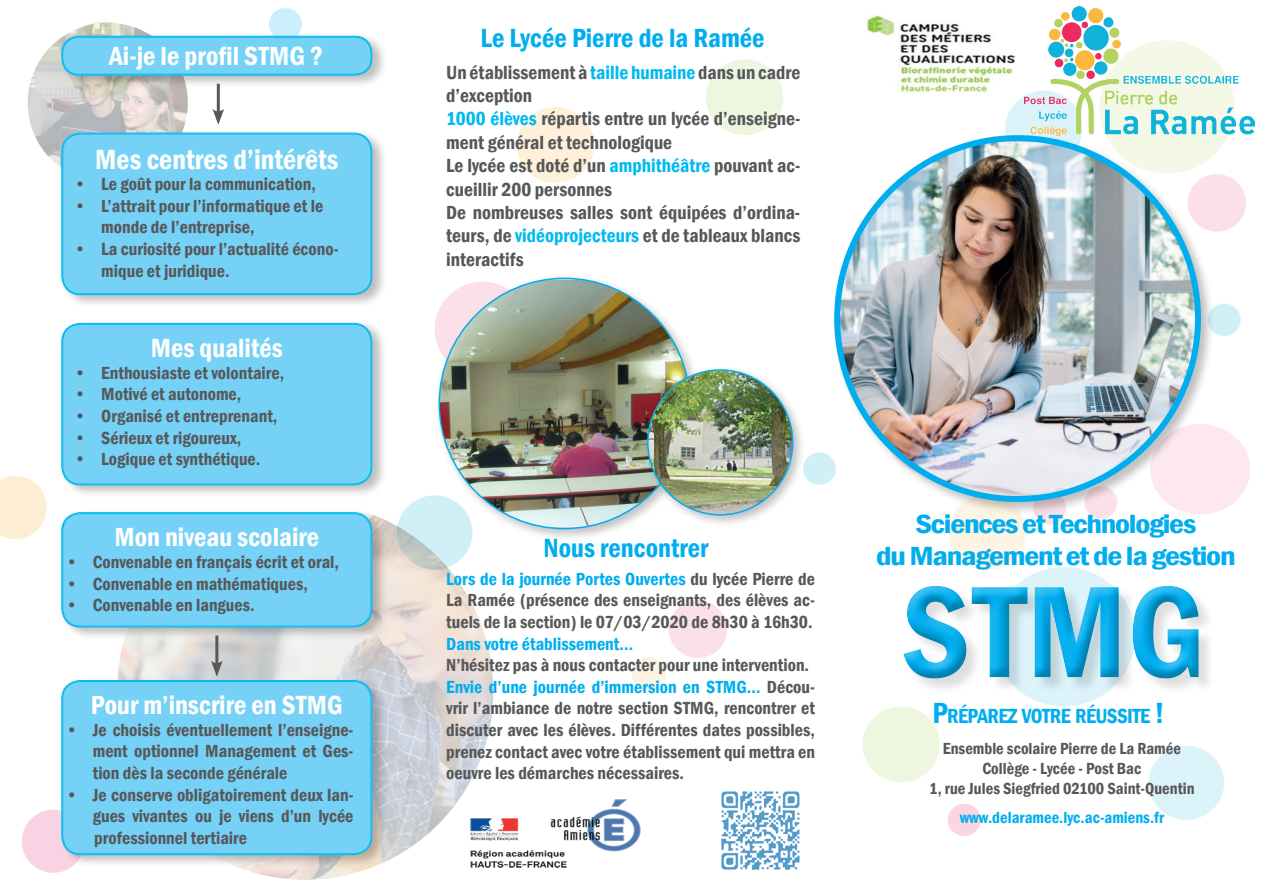
<style>
.page{position:relative;width:1263px;height:893px;background:#fff}
.page>*{position:absolute;margin:0;border:0;box-sizing:border-box;transform-origin:0 0}
.t1{font:600 condensed 135px "Franklin Gothic";color:#00aeef}
.t2{font:600 condensed 28.5px "Franklin Gothic";color:#fff}
.t3{font:600 condensed 27px "Franklin Gothic";color:#fff}
.t4{font:600 condensed 27px/32.4px "Franklin Gothic";letter-spacing:-.04em;color:#00aeef;text-align:center;scale:1.21 1}
.t5{font:600 condensed 27px "Franklin Gothic";color:#00aeef}
.t6{font:600 condensed 21px "Franklin Gothic";letter-spacing:-.03em;color:#00aeef}
.t7{font:600 condensed 19.5px/23.4px "Franklin Gothic";color:#57585a}
.t8{font:600 condensed 18px/21.6px "Franklin Gothic";color:#57585a;text-align:justify}
.t9{font:600 condensed 18px "Franklin Gothic";color:#00aeef}
.t10{font:600 condensed 16.5px/19.8px "Franklin Gothic";color:#57585a;text-align:center}
.t11{font:600 condensed 16.5px "Franklin Gothic";color:#00aeef}
.s1{color:#00baf1}
.s2{color:#00aeef}
.s3{font-size:30px}
</style>
<div class="page">
<div style="left:993px;top:567px;width:142px;height:139px;background:#dbf3f9;border-radius:50%"></div>
<div style="left:949px;top:494px;width:77px;height:77px;background:#fef4e3;border-radius:50%"></div>
<div style="left:1005px;top:90px;width:78px;height:77px;background:#dcf3f9;border-radius:50%"></div>
<div style="left:1149px;top:746px;width:75px;height:74px;background:#dcf3f9;border-radius:50%"></div>
<div style="left:1187px;top:174px;width:59px;height:58px;background:#fce0e8;border-radius:50%"></div>
<div style="left:668px;top:600px;width:59px;height:58px;background:#fce0e8;border-radius:50%"></div>
<div style="left:1150px;top:424px;width:100px;height:90px;background:#fde8ed;border-radius:50%"></div>
<div style="left:1033px;top:492px;width:33px;height:32px;background:#fce0e8;border-radius:50%"></div>
<div style="left:632px;top:658px;width:33px;height:32px;background:#fef4e3;border-radius:50%"></div>
<div style="left:632px;top:658px;width:33px;height:32px;border:2px solid #231f20;border-radius:50%"></div>
<svg style="left:1084px;top:486px;width:33px;height:33px"></svg>
<div style="left:862px;top:706px;width:78px;height:77px;background:#eff6df;border-radius:50%"></div>
<div style="left:948px;top:804px;width:33px;height:32px;background:#fbd6e0;border-radius:50%"></div>
<div style="left:397px;top:495px;width:75px;height:75px;background:#d0eff7;border-radius:50%"></div>
<div style="left:516px;top:107px;width:78px;height:76px;background:#fef0d9;border-radius:50%"></div>
<div style="left:269px;top:8px;width:33px;height:32px;background:#cdeffb;border-radius:50%"></div>
<div style="left:706px;top:59px;width:77px;height:76px;background:#eff6df;border-radius:50%"></div>
<div style="left:1208px;top:304px;width:33px;height:32px;background:#d0eff7;border-radius:50%"></div>
<div style="left:803px;top:452px;width:33px;height:33px;background:#d0eff7;border-radius:50%"></div>
<div style="left:22px;top:810px;width:63px;height:63px;background:#f9d3e3;border-radius:50%"></div>
<svg style="left:0;top:476px;width:47px;height:63px"></svg>
<div style="left:832px;top:133px;width:383px;height:383px;background:#231f20;opacity:.28"></div>
<img style="left:837px;top:142px;width:361px;height:356px">
<img style="left:28px;top:23px;width:160px;height:160px;border-radius:80px">
<img style="left:117px;top:513px;width:376px;height:367px">
<img style="left:463px;top:794px;width:178px;height:79px">
<img style="left:867px;top:15px;width:148px;height:78px">
<img style="left:721px;top:791px;width:79px;height:79px">
<div style="left:904px;top:586px;width:311px;height:110px;background:#231f20;opacity:.15"></div>
<div style="left:892px;top:574px;width:311px;height:110px;background:#fff;opacity:.29"></div>
<div style="left:899px;top:580px;width:311px;height:109px;background:#231f20;opacity:.29"></div>
<div style="left:434px;top:274px;width:268px;height:267px;background:#231f20;opacity:.27"></div>
<img style="left:439px;top:280px;width:251px;height:247px">
<div style="left:643px;top:365px;width:163px;height:163px;background:#231f20;opacity:.28"></div>
<img style="left:648px;top:370px;width:145px;height:145px">
<div style="left:60px;top:32px;width:327px;height:57px;background:#231f20;opacity:.29"></div>
<div style="left:62px;top:37px;width:309px;height:38px;background:#75d1f6;border-radius:16px"></div>
<div style="left:62px;top:36px;width:310px;height:39px;border:1px solid #00baf1;border-radius:17px"></div>
<div style="left:63px;top:37px;width:308px;height:37px;border:1px solid #00baf1;border-radius:16px"></div>
<div style="left:60px;top:129px;width:327px;height:179px;background:#231f20;opacity:.29"></div>
<div style="left:62px;top:134px;width:309px;height:160px;background:#75d1f6;border-radius:18px"></div>
<div style="left:63px;top:134px;width:308px;height:160px;border:1px solid #00baf1;border-radius:18px"></div>
<div style="left:60px;top:319px;width:327px;height:179px;background:#231f20;opacity:.29"></div>
<div style="left:62px;top:324px;width:309px;height:160px;background:#75d1f6;border-radius:18px"></div>
<div style="left:63px;top:324px;width:308px;height:160px;border:1px solid #00baf1;border-radius:17px"></div>
<div style="left:60px;top:509px;width:327px;height:131px;background:#231f20;opacity:.29"></div>
<div style="left:62px;top:513px;width:309px;height:113px;background:#75d1f6;border-radius:18px"></div>
<div style="left:62px;top:512px;width:310px;height:115px;border:1px solid #00baf1;border-radius:18px"></div>
<div style="left:63px;top:513px;width:308px;height:113px;border:1px solid #00baf1;border-radius:18px"></div>
<div style="left:60px;top:677px;width:327px;height:191px;background:#231f20;opacity:.29"></div>
<div style="left:62px;top:681px;width:309px;height:173px;background:#75d1f6;border-radius:18px"></div>
<div style="left:63px;top:681px;width:308px;height:173px;border:1px solid #00baf1;border-radius:17px"></div>
<img style="left:1024px;top:7px;width:230px;height:128px">
<hr style="left:217px;top:84px;width:3px;height:30px;background:#57585a">
<svg style="left:212px;top:109px;width:12px;height:16px"></svg>
<hr style="left:215px;top:635px;width:3px;height:31px;background:#57585a">
<svg style="left:211px;top:661px;width:12px;height:16px"></svg>
<h3 class="t3" style="left:109px;top:38px;width:215px">Ai-je le profil STMG ?</h3>
<h2 class="t2" style="left:95px;top:140px;width:245px">Mes centres d’intérêts</h2>
<p class="t8" style="left:74px;top:173px;width:243px">• Le goût pour la communication,</p>
<p class="t8" style="left:101px;top:195px;width:224px;text-indent:-27px">• L’attrait pour l’informatique et le monde de l’entreprise,</p>
<p class="t8" style="left:101px;top:238px;width:239px;text-indent:-27px">• La curiosité pour l’actualité écono&shy;mique et juridique.</p>
<h3 class="t3" style="left:151px;top:330px;width:134px">Mes qualités</h3>
<p class="t8" style="left:74px;top:362px;width:211px">• Enthousiaste et volontaire,</p>
<p class="t8" style="left:74px;top:383px;width:169px">• Motivé et autonome,</p>
<p class="t8" style="left:74px;top:405px;width:205px">• Organisé et entreprenant,</p>
<p class="t8" style="left:74px;top:426px;width:169px">• Sérieux et rigoureux,</p>
<p class="t8" style="left:74px;top:448px;width:188px">• Logique et synthétique.</p>
<h3 class="t3" style="left:114px;top:519px;width:206px">Mon niveau scolaire</h3>
<p class="t8" style="left:66px;top:551px;width:275px">• Convenable en français écrit et oral,</p>
<p class="t8" style="left:66px;top:573px;width:244px">• Convenable en mathématiques,</p>
<p class="t8" style="left:66px;top:594px;width:190px">• Convenable en langues.</p>
<h3 class="t3" style="left:91px;top:687px;width:253px">Pour m’inscrire en STMG</h3>
<p class="t8" style="left:93px;top:719px;width:262px;text-indent:-27px">• Je choisis éventuellement l’enseigne&shy;ment optionnel Management et Ges&shy;tion dès la seconde générale</p>
<p class="t8" style="left:93px;top:784px;width:262px;text-indent:-27px">• Je conserve obligatoirement deux lan&shy;gues vivantes ou je viens d’un lycée professionnel tertiaire</p>
<h3 class="t5" style="left:480px;top:20px;width:286px">Le Lycée Pierre de la Ramée</h3>
<p class="t7" style="left:446px;top:60px;width:355px">Un établissement à <span class="s1">taille humaine</span> dans un cadre d’exception<br><span class="s1">1000 élèves</span> répartis entre un lycée d’enseigne&shy;ment général et technologique<br>Le lycée est doté d’un <span class="s1">amphithéâtre</span> pouvant ac&shy;cueillir 200 personnes<br>De nombreuses salles sont équipées d’ordina&shy;teurs, de <span class="s1">vidéoprojecteurs</span> et de tableaux blancs interactifs</p>
<h3 class="t5" style="left:544px;top:530px;width:166px">Nous rencontrer</h3>
<p class="t8" style="left:446px;top:568px;width:370px"><span class="s2">Lors de la journée Portes Ouvertes</span> du lycée Pierre de La Ramée (présence des enseignants, des élèves ac&shy;tuels de la section) le 07/03/2020 de 8h30 à 16h30.</p>
<p class="t9" style="left:446px;top:632px;width:188px">Dans votre établissement…</p>
<p class="t8" style="left:446px;top:654px;width:370px;text-align:left">N’hésitez pas à nous contacter pour une intervention.<br><span class="s2">Envie d’une journée d’immersion en STMG…</span> Décou&shy;vrir l’ambiance de notre section STMG, rencontrer et discuter avec les élèves. Différentes dates possibles, prenez contact avec votre établissement qui mettra en oeuvre les démarches nécessaires.</p>
<h3 class="t4" style="left:876px;top:507px;width:299px">Sciences et Technologies<br>du Management et de la gestion</h3>
<h1 class="t1" style="left:901px;top:542px;width:306px">STMG</h1>
<p class="t6" style="left:932px;top:702px;width:234px"><span class="s3">P</span>RÉPAREZ VOTRE RÉUSSITE <span class="s3">!</span></p>
<p class="t10" style="left:929px;top:738px;width:267px">Ensemble scolaire Pierre de La Ramée<br>Collège - Lycée - Post Bac<br>1, rue Jules Siegfried 02100 Saint-Quentin</p>
<p class="t11" style="left:960px;top:807px;width:206px">www.delaramee.lyc.ac-amiens.fr</p>
</div>
